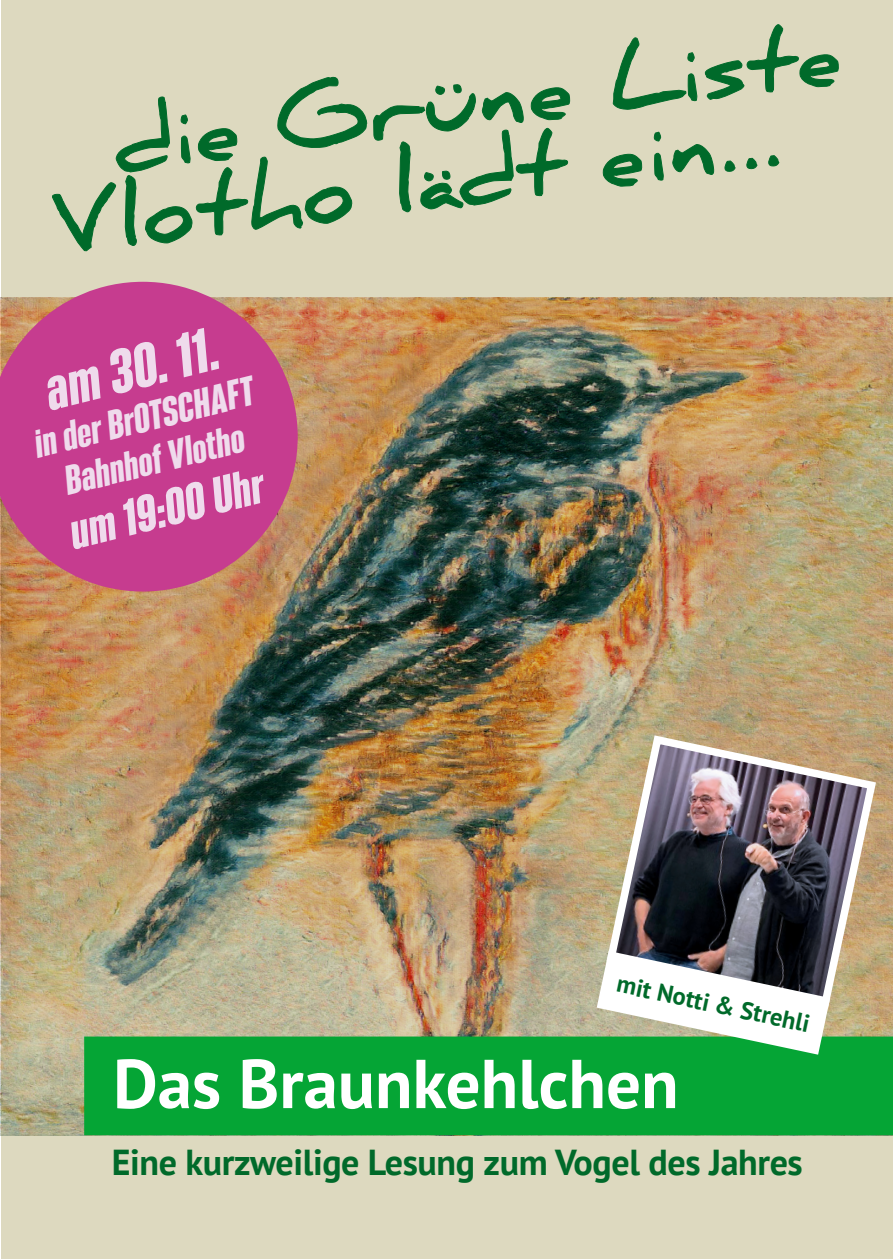
<style>
.page{position:relative;width:893px;height:1259px;background:#fff}
.page>*{position:absolute;margin:0;border:0;box-sizing:border-box;transform-origin:0 0}
.t1{font:700 69px "PT Sans";color:#fff}
.t2{font:italic 700 54px "Bereit";color:#efdbec}
.t3{font:italic 700 45px "Bereit";color:#efdbec}
.t4{font:700 36px "PT Sans";letter-spacing:-.01em;color:#006a2a}
.t5{font:italic 700 36px "Bereit";color:#efdbec}
.t6{font:700 24.6px "PT Sans";color:#006a2a}
</style>
<div class="page">
<div style="left:1px;top:0;width:892px;height:1259px;background:#ddd9bf"></div>
<svg style="left:52px;top:157px;width:662px;height:94px"></svg>
<svg style="left:116px;top:24px;width:722px;height:149px"></svg>
<img style="left:0;top:297px;width:893px;height:838px">
<div style="left:84px;top:1036px;width:809px;height:99px;background:#05a535"></div>
<svg style="left:0;top:282px;width:298px;height:309px;background:#c64e88"></svg>
<img style="left:602px;top:731px;width:278px;height:281px">
<svg style="left:597px;top:951px;width:233px;height:103px;background:#acc1b0"></svg>
<p class="t2" style="left:38px;top:358px;width:179px;rotate:-14deg">am 30. 11.</p>
<p class="t5" style="left:30px;top:423px;width:227px;rotate:-14deg">in der BrOTSCHAFT</p>
<p class="t5" style="left:60px;top:460px;width:186px;rotate:-14deg">Bahnhof Vlotho</p>
<p class="t3" style="left:63px;top:506px;width:201px;rotate:-14deg">um 19:00 Uhr</p>
<p class="t6" style="left:621px;top:967px;width:198px;rotate:12deg">mit Notti &amp; Strehli</p>
<p class="t1" style="left:113px;top:1038px;width:567px">Das Braunkehlchen</p>
<p class="t4" style="left:112px;top:1138px;width:692px">Eine kurzweilige Lesung zum Vogel des Jahres</p>
</div>
